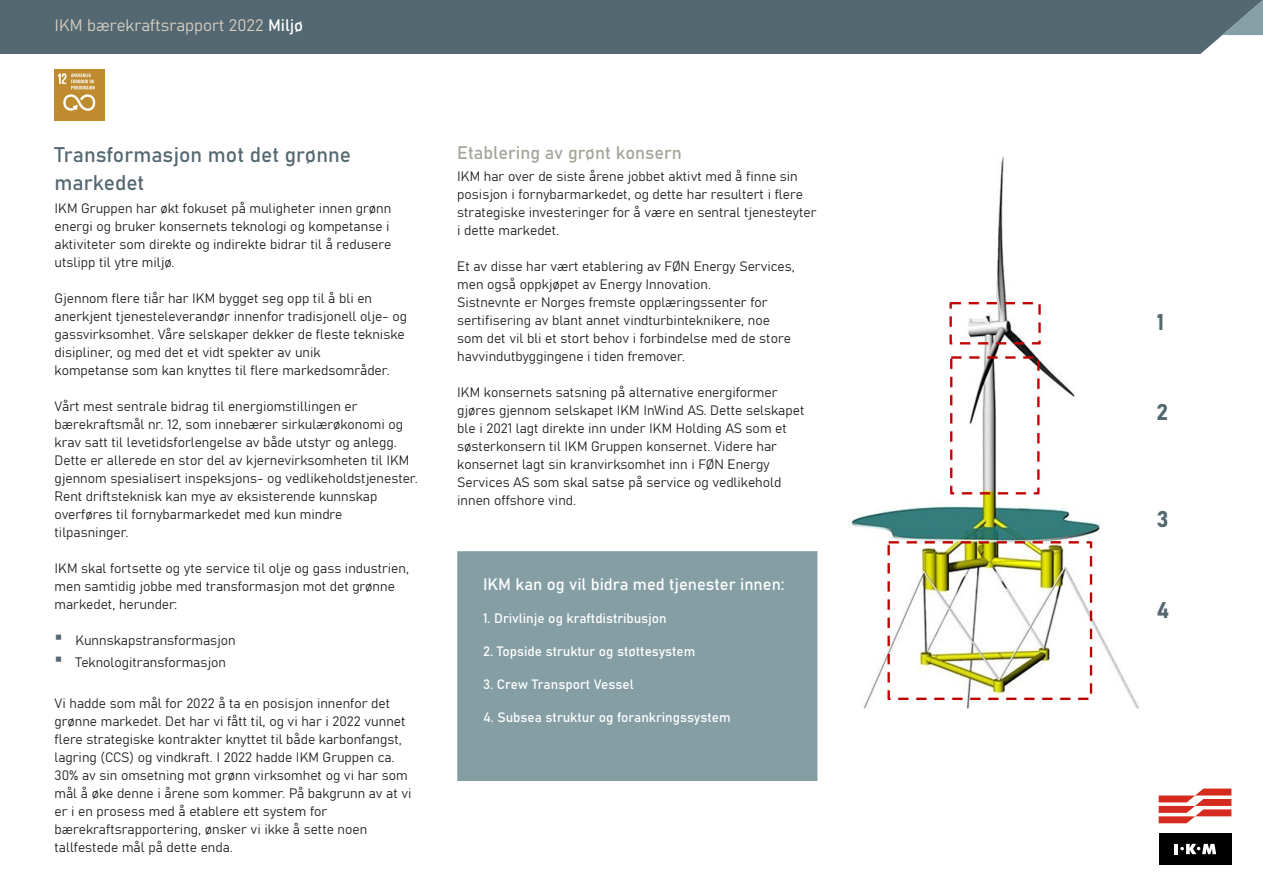
<style>
.page{position:relative;width:1263px;height:893px;background:#fff}
.page>*{position:absolute;margin:0;border:0;box-sizing:border-box;transform-origin:0 0}
.t1{font:22.5px "Bahnschrift";color:#536871}
.Overskrift{font:21px "Bahnschrift";color:#546872}
.Underoverskrift{font:18px "Bahnschrift";color:#a3a699}
.t2{font:16.5px "Bahnschrift";color:#fff}
.t3{font:16.5px "Bahnschrift";color:#d8d0c2}
.t4{font:13.5px/18px "Bahnschrift";color:#231f20}
.t5{font:13.5px "Bahnschrift";color:#fff}
.s1{color:#fff}
.s2{font-size:30px;color:#546872}
</style>
<div class="page">
<div style="left:457px;top:551px;width:360px;height:230px;background:#849ea4;border:3px solid #849ea4"></div>
<img style="left:851px;top:156px;width:288px;height:553px">
<div style="left:1159px;top:833px;width:72px;height:31px;background:#000"></div>
<svg style="left:1159px;top:788px;width:72px;height:35px"></svg>
<hr style="left:1174px;top:844px;width:4px;height:10px;background:#fff">
<svg style="left:1180px;top:844px;width:36px;height:10px"></svg>
<div style="left:0;top:0;width:1263px;height:54px;background:#546872"></div>
<svg style="left:1222px;top:0;width:41px;height:35px"></svg>
<img style="left:54px;top:70px;width:51px;height:50px">
<p class="t3" style="left:55px;top:12px;width:250px">IKM bærekraftsrapport 2022 <span class="s1">Miljø</span></p>
<p class="Overskrift" style="left:55px;top:139px;width:298px">Transformasjon mot det grønne</p>
<p class="Overskrift" style="left:55px;top:167px;width:91px">markedet</p>
<p class="t4" style="left:55px;top:198px;width:338px">IKM Gruppen har økt fokuset på muligheter innen grønn energi og bruker konsernets teknologi og kompetanse i aktiviteter som direkte og indirekte bidrar til å redusere utslipp til ytre miljø.</p>
<p class="t4" style="left:55px;top:288px;width:354px">Gjennom flere tiår har IKM bygget seg opp til å bli en anerkjent tjenesteleverandør innenfor tradisjonell olje- og gassvirksomhet. Våre selskaper dekker de fleste tekniske disipliner, og med det et vidt spekter av unik</p>
<p class="t4" style="left:55px;top:360px;width:337px">kompetanse som kan knyttes til flere markedsområder.</p>
<p class="t4" style="left:55px;top:396px;width:304px">Vårt mest sentrale bidrag til energiomstillingen er</p>
<p class="t4" style="left:55px;top:414px;width:365px">bærekraftsmål nr. 12, som innebærer sirkulærøkonomi og krav satt til levetidsforlengelse av både utstyr og anlegg.<br>Dette er allerede en stor del av kjernevirksomheten til IKM gjennom spesialisert inspeksjons- og vedlikeholdstjenester.<br>Rent driftsteknisk kan mye av eksisterende kunnskap</p>
<p class="t4" style="left:55px;top:504px;width:289px">overføres til fornybarmarkedet med kun mindre</p>
<p class="t4" style="left:55px;top:522px;width:76px">tilpasninger.</p>
<p class="t4" style="left:55px;top:558px;width:356px">IKM skal fortsette og yte service til olje og gass industrien, men samtidig jobbe med transformasjon mot det grønne markedet, herunder:</p>
<p class="t4" style="left:55px;top:630px;width:183px"><span class="s2">•</span> Kunnskapstransformasjon</p>
<p class="t4" style="left:55px;top:653px;width:173px"><span class="s2">•</span> Teknologitransformasjon</p>
<p class="t4" style="left:55px;top:693px;width:358px">Vi hadde som mål for 2022 å ta en posisjon innenfor det grønne markedet. Det har vi fått til, og vi har i 2022 vunnet flere strategiske kontrakter knyttet til både karbonfangst, lagring (CCS) og vindkraft. I 2022 hadde IKM Gruppen ca.<br>30% av sin omsetning mot grønn virksomhet og vi har som mål å øke denne i årene som kommer. På bakgrunn av at vi er i en prosess med å etablere ett system for</p>
<p class="t4" style="left:55px;top:819px;width:314px">bærekraftsrapportering, ønsker vi ikke å sette noen</p>
<p class="t4" style="left:55px;top:837px;width:180px">tallfestede mål på dette enda.</p>
<p class="Underoverskrift" style="left:457px;top:139px;width:226px">Etablering av grønt konsern</p>
<p class="t4" style="left:457px;top:166px;width:361px">IKM har over de siste årene jobbet aktivt med å finne sin posisjon i fornybarmarkedet, og dette har resultert i flere strategiske investeringer for å være en sentral tjenesteyter i dette markedet.</p>
<p class="t4" style="left:457px;top:256px;width:339px">Et av disse har vært etablering av FØN Energy Services, men også oppkjøpet av Energy Innovation.</p>
<p class="t4" style="left:457px;top:292px;width:312px">Sistnevnte er Norges fremste opplæringssenter for</p>
<p class="t4" style="left:457px;top:310px;width:314px">sertifisering av blant annet vindturbinteknikere, noe</p>
<p class="t4" style="left:457px;top:328px;width:335px">som det vil bli et stort behov i forbindelse med de store</p>
<p class="t4" style="left:457px;top:346px;width:229px">havvindutbyggingene i tiden fremover.</p>
<p class="t4" style="left:457px;top:382px;width:322px">IKM konsernets satsning på alternative energiformer</p>
<p class="t4" style="left:457px;top:400px;width:349px">gjøres gjennom selskapet IKM InWind AS. Dette selskapet ble i 2021 lagt direkte inn under IKM Holding AS som et søsterkonsern til IKM Gruppen konsernet. Videre har</p>
<p class="t4" style="left:457px;top:454px;width:314px">konsernet lagt sin kranvirksomhet inn i FØN Energy</p>
<p class="t4" style="left:457px;top:472px;width:326px">Services AS som skal satse på service og vedlikehold innen offshore vind.</p>
<p class="t2" style="left:483px;top:572px;width:303px">IKM kan og vil bidra med tjenester innen:</p>
<p class="t5" style="left:483px;top:608px;width:185px">1. Drivlinje og kraftdistribusjon</p>
<p class="t5" style="left:483px;top:641px;width:214px">2. Topside struktur og støttesystem</p>
<p class="t5" style="left:483px;top:674px;width:152px">3. Crew Transport Vessel</p>
<p class="t5" style="left:483px;top:707px;width:249px">4. Subsea struktur og forankringssystem</p>
<p class="t1" style="left:1157px;top:305px;width:9px">1</p>
<p class="t1" style="left:1156px;top:395px;width:13px">2</p>
<p class="t1" style="left:1157px;top:502px;width:13px">3</p>
<p class="t1" style="left:1156px;top:593px;width:14px">4</p>
</div>
